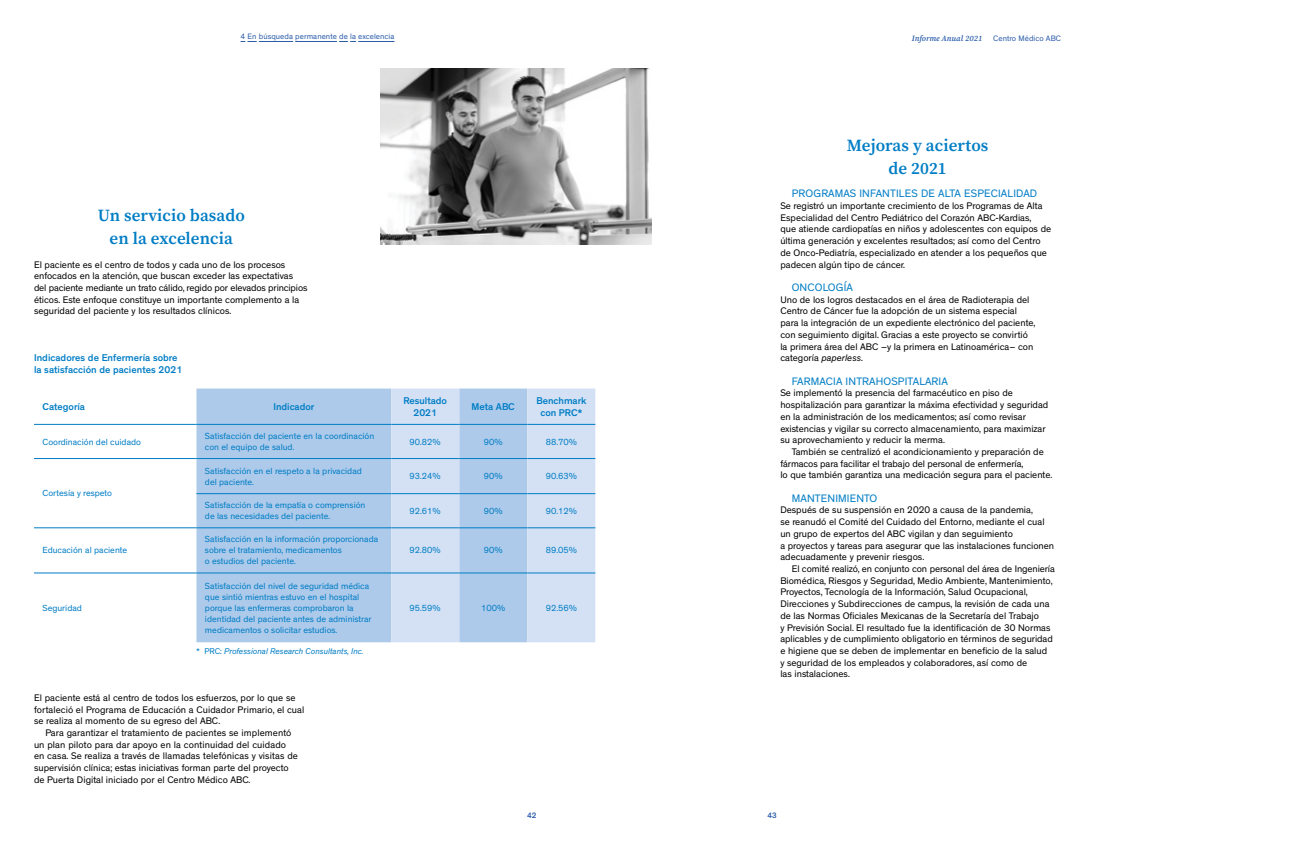
<style>
.page{position:relative;width:1304px;height:851px;background:#fff}
.page>*{position:absolute;margin:0;border:0;box-sizing:border-box;transform-origin:0 0}
.t1{font:600 17px/23.4px "Source Serif Pro";letter-spacing:.005em;color:#007dc5;text-align:center}
.t2{font:11px "Theinhardt";letter-spacing:.015em;color:#007dc5}
.t3{font:500 10px/12px "Theinhardt";color:#007dc5;text-align:center}
.t4{font:9.7px/11.7px "Theinhardt";color:#000}
.t5{font:9px/11px "Theinhardt";color:#007dc5}
.t6{font:italic 8.5px "Theinhardt";color:#007dc5}
.t7{font:8px "Theinhardt";letter-spacing:.005em;color:#2a5caa}
.t8{font:italic 600 8px "Source Serif Pro";letter-spacing:.005em;color:#2a5caa}
.t9{font:500 8px "Theinhardt";color:#2a5caa}
.s1{font-style:normal}
.s2{font-style:italic}
</style>
<div class="page">
<img style="left:380px;top:69px;width:272px;height:175px">
<div style="left:196px;top:388px;width:331px;height:254px;background:#adcaea"></div>
<div style="left:391px;top:388px;width:68px;height:254px;background:#d4e1f4"></div>
<div style="left:527px;top:388px;width:68px;height:254px;background:#d4e1f4"></div>
<hr style="left:34px;top:527px;width:162px;height:1px;background:#007dc5">
<hr style="left:34px;top:572px;width:162px;height:1px;background:#007dc5">
<hr style="left:34px;top:424px;width:162px;height:1px;background:#007dc5">
<hr style="left:196px;top:424px;width:195px;height:1px;background:#007dc5">
<hr style="left:391px;top:424px;width:68px;height:1px;background:#007dc5">
<hr style="left:459px;top:424px;width:68px;height:1px;background:#007dc5">
<hr style="left:527px;top:424px;width:68px;height:1px;background:#007dc5">
<hr style="left:34px;top:458px;width:162px;height:1px;background:#007dc5">
<hr style="left:196px;top:458px;width:195px;height:1px;background:#007dc5">
<hr style="left:459px;top:458px;width:68px;height:1px;background:#007dc5">
<hr style="left:527px;top:458px;width:68px;height:1px;background:#007dc5">
<hr style="left:196px;top:493px;width:195px;height:1px;background:#007dc5">
<hr style="left:459px;top:493px;width:68px;height:1px;background:#007dc5">
<hr style="left:527px;top:493px;width:68px;height:1px;background:#007dc5">
<hr style="left:196px;top:527px;width:195px;height:1px;background:#007dc5">
<hr style="left:459px;top:527px;width:68px;height:1px;background:#007dc5">
<hr style="left:527px;top:527px;width:68px;height:1px;background:#007dc5">
<hr style="left:391px;top:527px;width:68px;height:1px;background:#007dc5">
<hr style="left:391px;top:458px;width:68px;height:1px;background:#007dc5">
<hr style="left:391px;top:493px;width:68px;height:1px;background:#007dc5">
<hr style="left:196px;top:572px;width:195px;height:1px;background:#007dc5">
<hr style="left:459px;top:572px;width:68px;height:1px;background:#007dc5">
<hr style="left:527px;top:572px;width:68px;height:1px;background:#007dc5">
<hr style="left:391px;top:572px;width:68px;height:1px;background:#007dc5">
<svg style="left:241px;top:41px;width:16px;height:1px"></svg>
<hr style="left:259px;top:41px;width:34px;height:1px;background:#2a5caa">
<hr style="left:295px;top:41px;width:42px;height:1px;background:#2a5caa">
<svg style="left:339px;top:41px;width:17px;height:1px"></svg>
<hr style="left:358px;top:41px;width:36px;height:1px;background:#2a5caa">
<p class="t7" style="left:241px;top:32px;width:155px">4 En búsqueda permanente de la excelencia</p>
<p class="t8" style="left:912px;top:33px;width:72px">Informe Anual 2021</p>
<p class="t7" style="left:993px;top:34px;width:69px">Centro Médico ABC</p>
<h1 class="t1" style="left:98px;top:203px;width:149px">Un servicio basado en la excelencia</h1>
<p class="t4" style="left:34px;top:259px;width:275px">El paciente es el centro de todos y cada uno de los procesos enfocados en la atención, que buscan exceder las expectativas del paciente mediante un trato cálido, regido por elevados principios éticos. Este enfoque constituye un importante complemento a la seguridad del paciente y los resultados clínicos.</p>
<p class="t3" style="left:34px;top:352px;width:150px;line-height:11.7px;text-align:left">Indicadores de Enfermería sobre la satisfacción de pacientes 2021</p>
<p class="t3" style="left:43px;top:400px;width:44px">Categoría</p>
<p class="t3" style="left:273px;top:400px;width:42px">Indicador</p>
<p class="t3" style="left:403px;top:394px;width:45px">Resultado<br>2021</p>
<p class="t3" style="left:472px;top:400px;width:45px">Meta ABC</p>
<p class="t3" style="left:536px;top:394px;width:51px">Benchmark con PRC*</p>
<p class="t5" style="left:43px;top:436px;width:100px">Coordinación del cuidado</p>
<p class="t5" style="left:205px;top:430px;width:171px">Satisfacción del paciente en la coordinación con el equipo de salud.</p>
<p class="t5" style="left:410px;top:436px;width:33px">90.82%</p>
<p class="t5" style="left:484px;top:436px;width:20px">90%</p>
<p class="t5" style="left:546px;top:436px;width:33px">88.70%</p>
<p class="t5" style="left:43px;top:488px;width:71px">Cortesía y respeto</p>
<p class="t5" style="left:205px;top:465px;width:158px">Satisfacción en el respeto a la privacidad del paciente.</p>
<p class="t5" style="left:410px;top:471px;width:33px">93.24%</p>
<p class="t5" style="left:484px;top:471px;width:20px">90%</p>
<p class="t5" style="left:546px;top:471px;width:33px">90.63%</p>
<p class="t5" style="left:205px;top:500px;width:162px">Satisfacción de la empatía o comprensión de las necesidades del paciente.</p>
<p class="t5" style="left:410px;top:505px;width:33px">92.61%</p>
<p class="t5" style="left:484px;top:505px;width:20px">90%</p>
<p class="t5" style="left:546px;top:505px;width:33px">90.12%</p>
<p class="t5" style="left:43px;top:545px;width:86px">Educación al paciente</p>
<p class="t5" style="left:205px;top:534px;width:175px">Satisfacción en la información proporcionada sobre el tratamiento, medicamentos<br>o estudios del paciente.</p>
<p class="t5" style="left:410px;top:545px;width:33px">92.80%</p>
<p class="t5" style="left:484px;top:545px;width:20px">90%</p>
<p class="t5" style="left:546px;top:545px;width:33px">89.05%</p>
<p class="t5" style="left:43px;top:602px;width:41px">Seguridad</p>
<p class="t5" style="left:205px;top:580px;width:168px">Satisfacción del nivel de seguridad médica que sintió mientras estuvo en el hospital porque las enfermeras comprobaron la identidad del paciente antes de administrar medicamentos o solicitar estudios.</p>
<p class="t5" style="left:410px;top:602px;width:33px">95.59%</p>
<p class="t5" style="left:481px;top:602px;width:26px">100%</p>
<p class="t5" style="left:546px;top:602px;width:33px">92.56%</p>
<p class="t6" style="left:197px;top:646px;width:168px"><span class="s1">* PRC:</span> Professional Research Consultants, Inc.</p>
<p class="t4" style="left:34px;top:691px;width:272px">El paciente está al centro de todos los esfuerzos, por lo que se fortaleció el Programa de Educación a Cuidador Primario, el cual se realiza al momento de su egreso del ABC.</p>
<p class="t4" style="left:34px;top:727px;width:266px;text-indent:11px">Para garantizar el tratamiento de pacientes se implementó un plan piloto para dar apoyo en la continuidad del cuidado en casa. Se realiza a través de llamadas telefónicas y visitas de supervisión clínica; estas iniciativas forman parte del proyecto de Puerta Digital iniciado por el Centro Médico ABC.</p>
<h1 class="t1" style="left:847px;top:133px;width:143px">Mejoras y aciertos de 2021</h1>
<p class="t2" style="left:792px;top:187px;width:247px">PROGRAMAS INFANTILES DE ALTA ESPECIALIDAD</p>
<p class="t4" style="left:780px;top:200px;width:272px">Se registró un importante crecimiento de los Programas de Alta Especialidad del Centro Pediátrico del Corazón ABC-Kardias,<br>que atiende cardiopatías en niños y adolescentes con equipos de última generación y excelentes resultados; así como del Centro de Onco-Pediatría, especializado en atender a los pequeños que padecen algún tipo de cáncer.</p>
<p class="t2" style="left:792px;top:281px;width:63px">ONCOLOGÍA</p>
<p class="t4" style="left:780px;top:294px;width:257px">Uno de los logros destacados en el área de Radioterapia del Centro de Cáncer fue la adopción de un sistema especial para la integración de un expediente electrónico del paciente, con seguimiento digital. Gracias a este proyecto se convirtió la primera área del ABC –y la primera en Latinoamérica– con categoría <span class="s2">paperless</span>.</p>
<p class="t2" style="left:792px;top:374px;width:158px">FARMACIA INTRAHOSPITALARIA</p>
<p class="t4" style="left:780px;top:387px;width:270px">Se implementó la presencia del farmacéutico en piso de hospitalización para garantizar la máxima efectividad y seguridad en la administración de los medicamentos; así como revisar existencias y vigilar su correcto almacenamiento, para maximizar su aprovechamiento y reducir la merma.</p>
<p class="t4" style="left:780px;top:446px;width:274px;text-indent:11px">También se centralizó el acondicionamiento y preparación de fármacos para facilitar el trabajo del personal de enfermería,<br>lo que también garantiza una medicación segura para el paciente.</p>
<p class="t2" style="left:792px;top:491px;width:87px">MANTENIMIENTO</p>
<p class="t4" style="left:780px;top:504px;width:275px">Después de su suspensión en 2020 a causa de la pandemia,<br>se reanudó el Comité del Cuidado del Entorno, mediante el cual un grupo de expertos del ABC vigilan y dan seguimiento<br>a proyectos y tareas para asegurar que las instalaciones funcionen adecuadamente y prevenir riesgos.</p>
<p class="t4" style="left:780px;top:563px;width:276px;text-indent:11px">El comité realizó, en conjunto con personal del área de Ingeniería Biomédica, Riesgos y Seguridad, Medio Ambiente, Mantenimiento, Proyectos, Tecnología de la Información, Salud Ocupacional, Direcciones y Subdirecciones de campus, la revisión de cada una de las Normas Oficiales Mexicanas de la Secretaría del Trabajo<br>y Previsión Social. El resultado fue la identificación de 30 Normas aplicables y de cumplimiento obligatorio en términos de seguridad e higiene que se deben de implementar en beneficio de la salud<br>y seguridad de los empleados y colaboradores, así como de<br>las instalaciones.</p>
<p class="t9" style="left:527px;top:810px;width:11px">42</p>
<p class="t9" style="left:767px;top:810px;width:11px">43</p>
</div>
